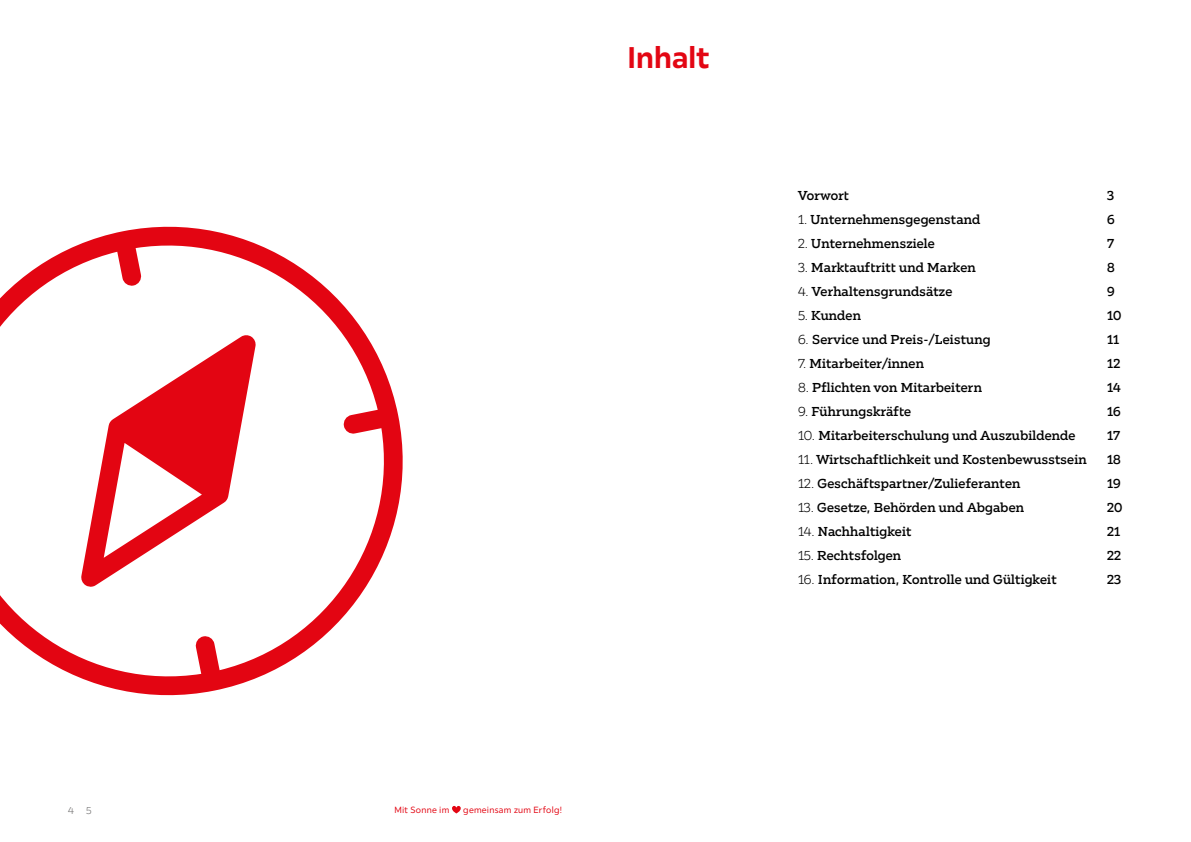
<style>
.page{position:relative;width:1191px;height:842px;background:#fff}
.page>*{position:absolute;margin:0;border:0;box-sizing:border-box;transform-origin:0 0}
.t1{font:700 30px "XXX Lutz Sans";letter-spacing:.005em;color:#e30613}
.t2{font:500 13px "XXX Lutz Serif";letter-spacing:.015em;color:#000}
.t3{font:300 10px "XXX Lutz Sans";color:#706f6f}
.t4{font:9px "XXX Lutz Sans";letter-spacing:.03em;color:#e30613}
.s1{font-weight:300}
</style>
<div class="page">
<svg style="left:452px;top:806px;width:9px;height:7px"></svg>
<svg style="left:0;top:226px;width:403px;height:470px"></svg>
<svg style="left:81px;top:335px;width:175px;height:252px"></svg>
<h1 class="t1" style="left:627px;top:38px;width:82px">Inhalt</h1>
<p class="t3" style="left:68px;top:804px;width:25px">4 5</p>
<p class="t4" style="left:394px;top:804px;width:56px">Mit Sonne im</p>
<p class="t4" style="left:463px;top:804px;width:101px">gemeinsam zum Erfolg!</p>
<p class="t2" style="left:798px;top:188px;width:52px">Vorwort</p>
<p class="t2" style="left:1107px;top:188px;width:9px">3</p>
<p class="t2" style="left:798px;top:212px;width:184px"><span class="s1">1.</span> Unternehmensgegenstand</p>
<p class="t2" style="left:1107px;top:212px;width:9px">6</p>
<p class="t2" style="left:798px;top:236px;width:138px"><span class="s1">2.</span> Unternehmensziele</p>
<p class="t2" style="left:1107px;top:236px;width:8px">7</p>
<p class="t2" style="left:798px;top:260px;width:179px"><span class="s1">3.</span> Marktauftritt und Marken</p>
<p class="t2" style="left:1107px;top:260px;width:9px">8</p>
<p class="t2" style="left:798px;top:284px;width:156px"><span class="s1">4.</span> Verhaltensgrundsätze</p>
<p class="t2" style="left:1107px;top:284px;width:9px">9</p>
<p class="t2" style="left:798px;top:308px;width:64px"><span class="s1">5.</span> Kunden</p>
<p class="t2" style="left:1107px;top:308px;width:16px">10</p>
<p class="t2" style="left:798px;top:332px;width:194px"><span class="s1">6.</span> Service und Preis-/Leistung</p>
<p class="t2" style="left:1107px;top:332px;width:14px">11</p>
<p class="t2" style="left:798px;top:356px;width:127px"><span class="s1">7.</span> Mitarbeiter/innen</p>
<p class="t2" style="left:1107px;top:356px;width:15px">12</p>
<p class="t2" style="left:798px;top:380px;width:185px"><span class="s1">8.</span> Pflichten von Mitarbeitern</p>
<p class="t2" style="left:1107px;top:380px;width:15px">14</p>
<p class="t2" style="left:798px;top:404px;width:115px"><span class="s1">9.</span> Führungskräfte</p>
<p class="t2" style="left:1107px;top:404px;width:15px">16</p>
<p class="t2" style="left:798px;top:428px;width:279px"><span class="s1">10.</span> Mitarbeiterschulung und Auszubildende</p>
<p class="t2" style="left:1107px;top:428px;width:14px">17</p>
<p class="t2" style="left:798px;top:452px;width:290px"><span class="s1">11.</span> Wirtschaftlichkeit und Kostenbewusstsein</p>
<p class="t2" style="left:1107px;top:452px;width:15px">18</p>
<p class="t2" style="left:798px;top:476px;width:224px"><span class="s1">12.</span> Geschäftspartner/Zulieferanten</p>
<p class="t2" style="left:1107px;top:476px;width:15px">19</p>
<p class="t2" style="left:798px;top:500px;width:228px"><span class="s1">13.</span> Gesetze, Behörden und Abgaben</p>
<p class="t2" style="left:1107px;top:500px;width:17px">20</p>
<p class="t2" style="left:798px;top:524px;width:114px"><span class="s1">14.</span> Nachhaltigkeit</p>
<p class="t2" style="left:1107px;top:524px;width:15px">21</p>
<p class="t2" style="left:798px;top:548px;width:105px"><span class="s1">15.</span> Rechtsfolgen</p>
<p class="t2" style="left:1107px;top:548px;width:16px">22</p>
<p class="t2" style="left:798px;top:572px;width:259px"><span class="s1">16.</span> Information, Kontrolle und Gültigkeit</p>
<p class="t2" style="left:1107px;top:572px;width:16px">23</p>
</div>
